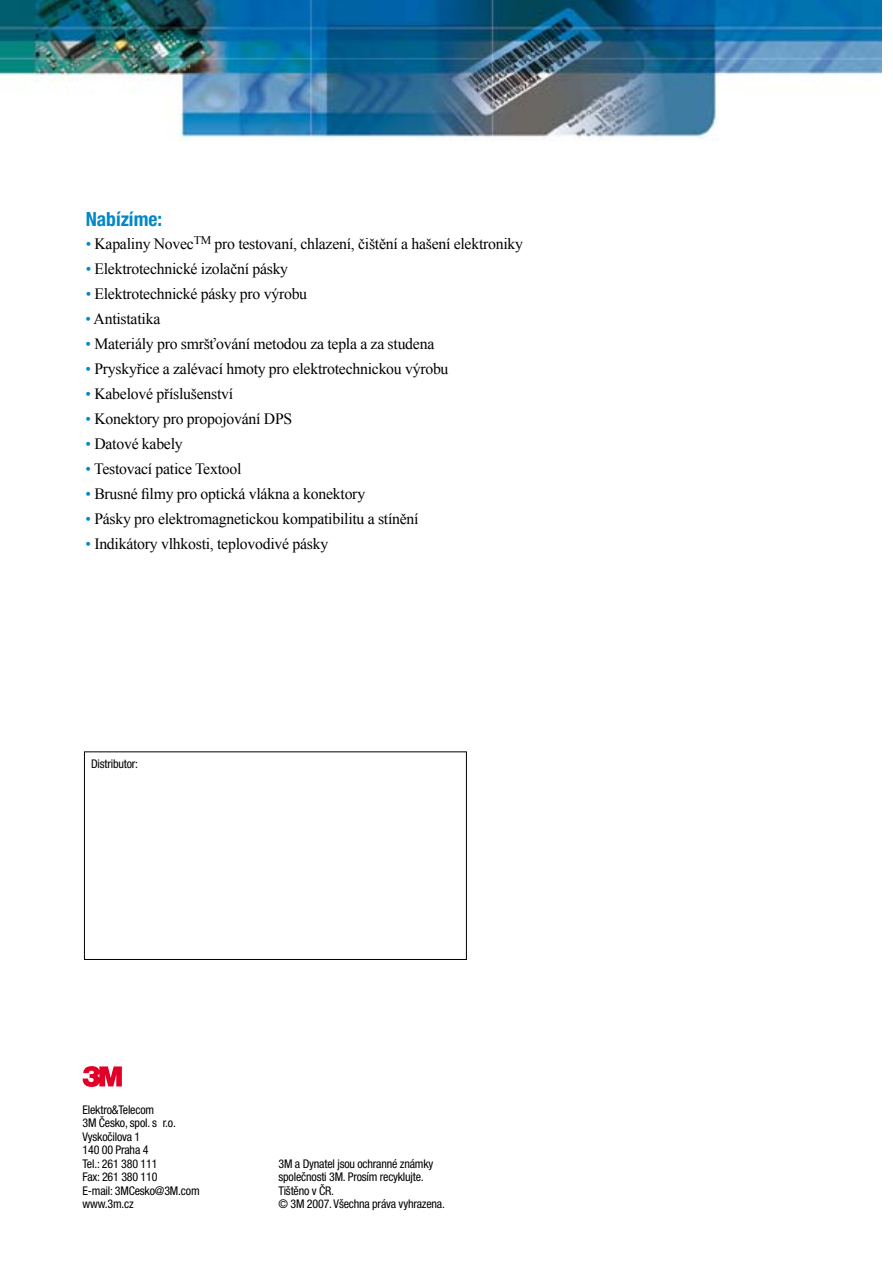
<style>
.page{position:relative;width:893px;height:1263px;background:#fff}
.page>*{position:absolute;margin:0;border:0;box-sizing:border-box;transform-origin:0 0}
.t1{font:700 condensed 19.5px "Helvetica Neue LT Pro";color:#0088c9}
.t2{font:15.75px "Times New Roman";letter-spacing:-.015em;color:#000}
.t3{font:condensed 12px/13.5px "Helvetica Neue LT Pro";letter-spacing:-.015em;color:#000}
.s1{color:#0088c9}
</style>
<div class="page">
<img style="left:0;top:0;width:882px;height:141px">
<svg style="left:83px;top:1066px;width:39px;height:21px"></svg>
<div style="left:84px;top:751px;width:383px;height:209px;border:1px solid #000"></div>
<p class="t1" style="left:86px;top:208px;width:78px">Nabízíme:</p>
<p class="t2" style="left:86px;top:233px;width:439px"><span class="s1">•</span> Kapaliny Novec<sup>TM</sup> pro testovaní, chlazení, čištění a hašení elektroniky</p>
<p class="t2" style="left:86px;top:258px;width:204px"><span class="s1">•</span> Elektrotechnické izolační pásky</p>
<p class="t2" style="left:86px;top:283px;width:223px"><span class="s1">•</span> Elektrotechnické pásky pro výrobu</p>
<p class="t2" style="left:86px;top:308px;width:76px"><span class="s1">•</span> Antistatika</p>
<p class="t2" style="left:86px;top:333px;width:350px"><span class="s1">•</span> Materiály pro smršťování metodou za tepla a za studena</p>
<p class="t2" style="left:86px;top:358px;width:364px"><span class="s1">•</span> Pryskyřice a zalévací hmoty pro elektrotechnickou výrobu</p>
<p class="t2" style="left:86px;top:383px;width:149px"><span class="s1">•</span> Kabelové příslušenství</p>
<p class="t2" style="left:86px;top:408px;width:208px"><span class="s1">•</span> Konektory pro propojování DPS</p>
<p class="t2" style="left:86px;top:433px;width:99px"><span class="s1">•</span> Datové kabely</p>
<p class="t2" style="left:86px;top:459px;width:157px"><span class="s1">•</span> Testovací patice Textool</p>
<p class="t2" style="left:86px;top:484px;width:281px"><span class="s1">•</span> Brusné filmy pro optická vlákna a konektory</p>
<p class="t2" style="left:86px;top:509px;width:335px"><span class="s1">•</span> Pásky pro elektromagnetickou kompatibilitu a stínění</p>
<p class="t2" style="left:86px;top:534px;width:244px"><span class="s1">•</span> Indikátory vlhkosti, teplovodivé pásky</p>
<p class="t3" style="left:91px;top:757px;width:49px">Distributor:</p>
<p class="t3" style="left:82px;top:1102px;width:119px">Elektro&amp;Telecom<br>3M Česko, spol. s r.o.<br>Vyskočilova 1<br>140 00 Praha 4<br>Tel.: 261 380 111<br>Fax: 261 380 110<br>E-mail: 3MCesko@3M.com www.3m.cz</p>
<p class="t3" style="left:279px;top:1156px;width:168px">3M a Dynatel jsou ochranné známky společnosti 3M. Prosím recyklujte.<br>Tištěno v ČR.<br>© 3M 2007. Všechna práva vyhrazena.</p>
</div>
